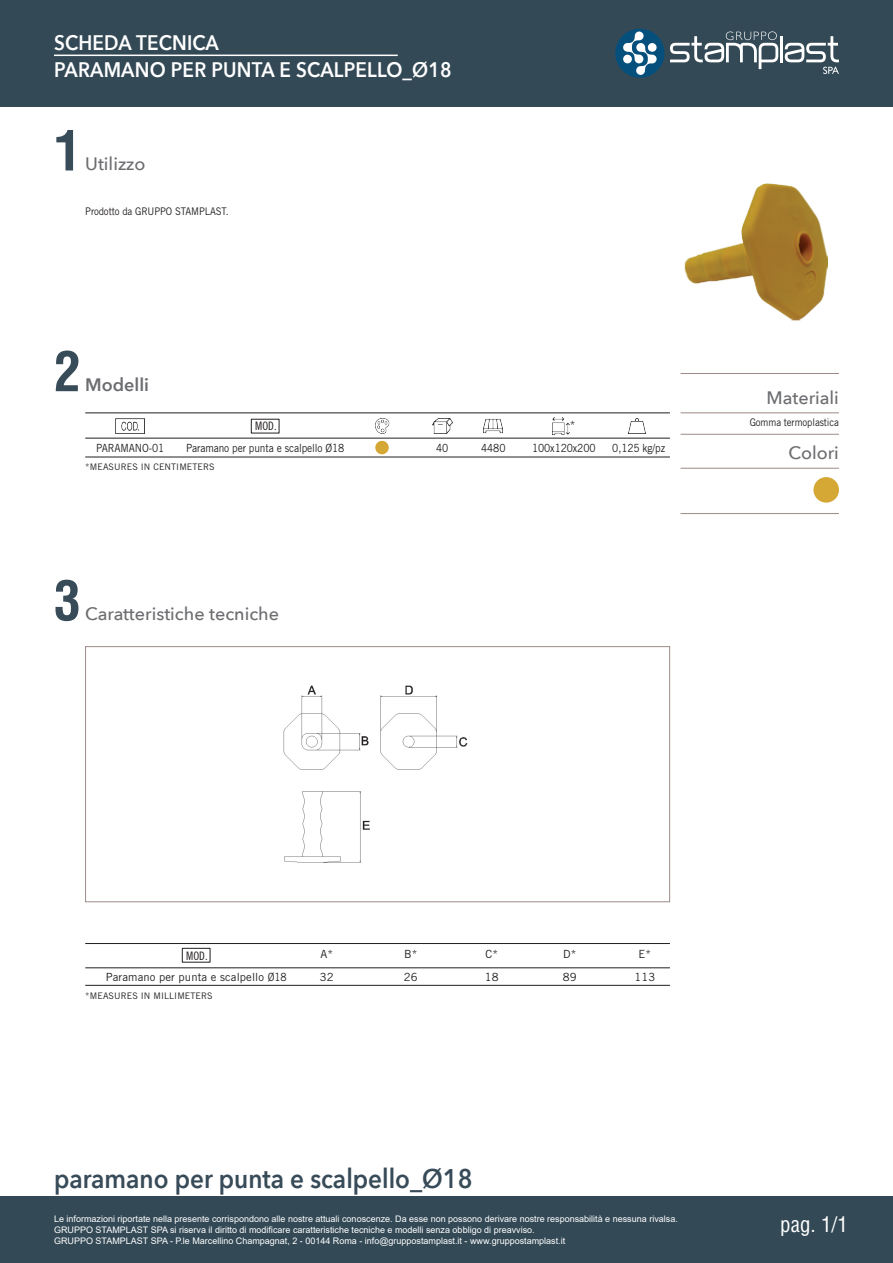
<style>
.page{position:relative;width:893px;height:1263px;background:#fff}
.page>*{position:absolute;margin:0;border:0;box-sizing:border-box;transform-origin:0 0}
.t1{font:700 condensed 54px "Helvetica CE";color:#384b59}
.t2{font:600 27px "Avenir Next";color:#384b59;scale:.9 1}
.t3{font:600 21px "Avenir Next";letter-spacing:.01em;color:#fff;scale:.9 1}
.t4{font:condensed 21px "Helvetica";color:#fff}
.t5{font:500 18px "Avenir Next";color:#6c6d70}
.t6{font:600 18px "Avenir Next";color:#6c6d70}
.t7{font:11.7px "Trade Gothic LT Std Cn 18";color:#231f20}
.Contenuto_Catalogo{font:11.25px "Trade Gothic LT Std";letter-spacing:-.01em;color:#231f20;scale:.9 1}
.Contenuto_Catalogo-2{font:11.25px "Trade Gothic LT Std";letter-spacing:.01em;color:#231f20}
.Contenuto_Catalogo-3{font:11.25px "Trade Gothic LT Std";letter-spacing:-.01em;color:#231f20}
.t8{font:10.5px "Trade Gothic LT Std";letter-spacing:-.01em;color:#231f20;scale:.91 1}
.t9{font:9px "Arial";color:#fff}
.Contenuto_Catalogo-4{font:9px "Trade Gothic LT Std";letter-spacing:.01em;color:#231f20}
</style>
<div class="page">
<div style="left:0;top:1197px;width:893px;height:66px;background:#334956"></div>
<div style="left:0;top:0;width:893px;height:106px;background:#334956"></div>
<div style="left:615px;top:29px;width:49px;height:49px;background:#054f7d;border-radius:50%"></div>
<hr style="left:780px;top:36px;width:3px;height:26px;background:#fff">
<svg style="left:670px;top:31px;width:108px;height:38px"></svg>
<svg style="left:623px;top:31px;width:34px;height:44px"></svg>
<div style="left:648px;top:43px;width:9px;height:9px;background:#fff;border-radius:50%"></div>
<div style="left:623px;top:55px;width:9px;height:8px;background:#fff;border-radius:50%"></div>
<svg style="left:785px;top:36px;width:54px;height:38px"></svg>
<hr style="left:54px;top:55px;width:344px;height:1px;background:#fff">
<div style="left:85px;top:646px;width:585px;height:256px;border:1px solid #9d8b89"></div>
<hr style="left:681px;top:434px;width:158px;height:1px;background:#9d8b89">
<hr style="left:681px;top:373px;width:158px;height:1px;background:#9d8b89">
<hr style="left:681px;top:468px;width:158px;height:1px;background:#9d8b89">
<hr style="left:681px;top:413px;width:158px;height:1px;background:#9d8b89">
<hr style="left:681px;top:513px;width:158px;height:1px;background:#9d8b89">
<hr style="left:85px;top:412px;width:585px;height:1px;background:#231f20">
<hr style="left:85px;top:438px;width:585px;height:1px;background:#231f20">
<hr style="left:85px;top:457px;width:585px;height:1px;background:#231f20">
<hr style="left:85px;top:943px;width:585px;height:1px;background:#231f20">
<hr style="left:85px;top:967px;width:585px;height:1px;background:#231f20">
<hr style="left:85px;top:985px;width:585px;height:1px;background:#231f20">
<img style="left:684px;top:183px;width:144px;height:138px">
<div style="left:813px;top:477px;width:26px;height:26px;background:#d5a735;border-radius:50%"></div>
<div style="left:375px;top:441px;width:14px;height:13px;background:#d5a735;border-radius:50%"></div>
<img style="left:116px;top:419px;width:29px;height:15px">
<img style="left:375px;top:419px;width:15px;height:15px">
<img style="left:432px;top:419px;width:20px;height:15px">
<img style="left:484px;top:419px;width:19px;height:15px">
<img style="left:552px;top:417px;width:18px;height:18px">
<img style="left:629px;top:419px;width:17px;height:15px">
<img style="left:283px;top:685px;width:185px;height:178px">
<div style="left:182px;top:948px;width:28px;height:14px;border:1px solid #231f20"></div>
<p class="t3" style="left:54px;top:24px;width:185px">SCHEDA TECNICA</p>
<p class="t3" style="left:54px;top:51px;width:443px">PARAMANO PER PUNTA E SCALPELLO_Ø18</p>
<p class="t1" style="left:54px;top:117px;width:28px">1</p>
<p class="t5" style="left:85px;top:149px;width:62px">Utilizzo</p>
<p class="t8" style="left:85px;top:204px;width:159px">Prodotto da GRUPPO STAMPLAST.</p>
<p class="t1" style="left:54px;top:338px;width:28px">2</p>
<p class="t6" style="left:85px;top:369px;width:65px">Modelli</p>
<p class="t7" style="left:255px;top:419px;width:23px">MOD.</p>
<p class="Contenuto_Catalogo-3" style="left:570px;top:419px;width:7px">*</p>
<p class="Contenuto_Catalogo" style="left:96px;top:441px;width:77px">PARAMANO-01</p>
<p class="Contenuto_Catalogo" style="left:186px;top:441px;width:177px">Paramano per punta e scalpello Ø18</p>
<p class="Contenuto_Catalogo" style="left:436px;top:441px;width:15px">40</p>
<p class="Contenuto_Catalogo" style="left:481px;top:441px;width:29px">4480</p>
<p class="Contenuto_Catalogo" style="left:532px;top:441px;width:72px">100x120x200</p>
<p class="Contenuto_Catalogo" style="left:612px;top:441px;width:60px">0,125 kg/pz</p>
<p class="Contenuto_Catalogo-4" style="left:85px;top:461px;width:131px">*MEASURES IN CENTIMETERS</p>
<p class="t1" style="left:54px;top:567px;width:28px">3</p>
<p class="t5" style="left:85px;top:599px;width:195px">Caratteristiche tecniche</p>
<p class="t5" style="left:767px;top:382px;width:74px">Materiali</p>
<p class="t8" style="left:750px;top:416px;width:100px">Gomma termoplastica</p>
<p class="t5" style="left:789px;top:438px;width:52px">Colori</p>
<p class="t7" style="left:186px;top:948px;width:23px">MOD.</p>
<p class="Contenuto_Catalogo-3" style="left:320px;top:948px;width:14px">A*</p>
<p class="Contenuto_Catalogo-3" style="left:404px;top:948px;width:15px">B*</p>
<p class="Contenuto_Catalogo-3" style="left:485px;top:948px;width:14px">C*</p>
<p class="Contenuto_Catalogo-3" style="left:563px;top:948px;width:15px">D*</p>
<p class="Contenuto_Catalogo-3" style="left:638px;top:948px;width:14px">E*</p>
<p class="Contenuto_Catalogo-2" style="left:106px;top:970px;width:182px">Paramano per punta e scalpello Ø18</p>
<p class="Contenuto_Catalogo-3" style="left:320px;top:970px;width:15px">32</p>
<p class="Contenuto_Catalogo-3" style="left:404px;top:970px;width:15px">26</p>
<p class="Contenuto_Catalogo-3" style="left:485px;top:970px;width:15px">18</p>
<p class="Contenuto_Catalogo-3" style="left:563px;top:970px;width:15px">89</p>
<p class="Contenuto_Catalogo-3" style="left:634px;top:970px;width:22px">113</p>
<p class="Contenuto_Catalogo-4" style="left:85px;top:990px;width:129px">*MEASURES IN MILLIMETERS</p>
<p class="t2" style="left:54px;top:1155px;width:466px">paramano per punta e scalpello_Ø18</p>
<p class="t9" style="left:54px;top:1213px;width:625px">Le informazioni riportate nella presente corrispondono alle nostre attuali conoscenze. Da esse non possono derivare nostre responsabilità e nessuna rivalsa.</p>
<p class="t9" style="left:54px;top:1224px;width:482px">GRUPPO STAMPLAST SPA si riserva il diritto di modificare caratteristiche tecniche e modelli senza obbligo di preavviso.</p>
<p class="t9" style="left:54px;top:1235px;width:513px">GRUPPO STAMPLAST SPA - P.le Marcellino Champagnat, 2 - 00144 Roma - info@gruppostamplast.it - www.gruppostamplast.it</p>
<p class="t4" style="left:780px;top:1211px;width:69px">pag. 1/1</p>
</div>
